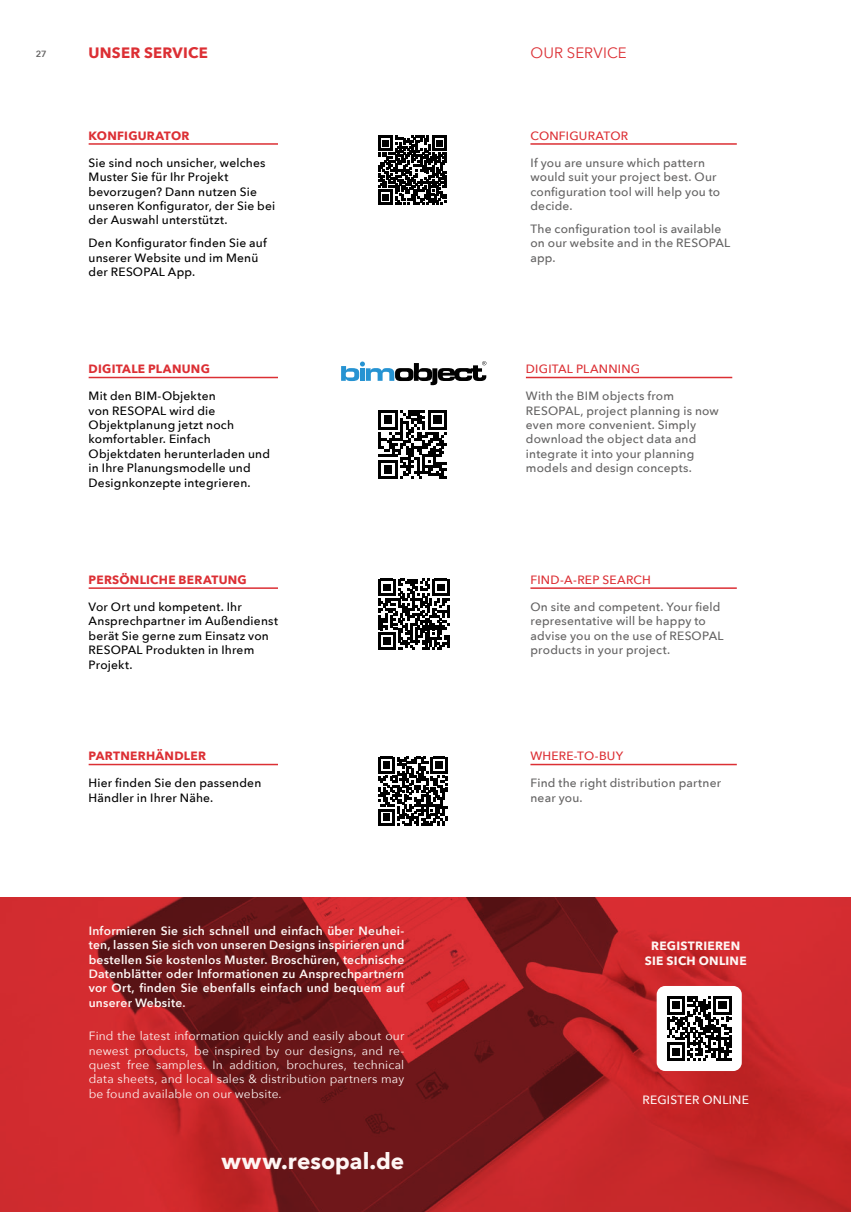
<style>
.page{position:relative;width:851px;height:1212px;background:#fff}
.page>*{position:absolute;margin:0;border:0;box-sizing:border-box;transform-origin:0 0}
.t1{font:700 22.5px "Avenir Next";color:#fef6f4}
.t2{font:700 15px "Avenir Next";letter-spacing:.01em;color:#dc2f34}
.t3{font:15px "Avenir Next";letter-spacing:.01em;color:#dc2f34}
.t4{font:500 12px/14.4px "Avenir Next";letter-spacing:.015em;color:#000}
.t5{font:500 12px/14.4px "Avenir Next";letter-spacing:.015em;color:#646363}
.t6{font:600 12px/14.4px "Avenir Next";letter-spacing:.02em;color:#fef6f4;text-align:justify}
.t7{font:12px/14.4px "Avenir Next";letter-spacing:.015em;color:#fef6f4;text-align:justify}
.t8{font:700 12px "Avenir Next";letter-spacing:.02em;color:#dc2f34}
.t9{font:500 12px "Avenir Next";letter-spacing:.02em;color:#dc2f34}
.t10{font:700 12px/14.4px "Avenir Next";letter-spacing:.02em;color:#fef6f4;text-align:center}
.t11{font:500 12px "Avenir Next";letter-spacing:.02em;color:#fef6f4}
.t12{font:600 9px "Avenir Next";color:#646363}
</style>
<div class="page">
<img style="left:0;top:897px;width:850px;height:315px">
<hr style="left:89px;top:587px;width:189px;height:2px;background:#dc2f34">
<hr style="left:89px;top:764px;width:189px;height:1px;background:#dc2f34">
<hr style="left:89px;top:377px;width:189px;height:1px;background:#dc2f34">
<hr style="left:89px;top:143px;width:189px;height:2px;background:#dc2f34">
<hr style="left:530px;top:587px;width:206px;height:2px;background:#dc2f34">
<hr style="left:530px;top:764px;width:206px;height:1px;background:#dc2f34">
<hr style="left:526px;top:377px;width:206px;height:1px;background:#dc2f34">
<hr style="left:530px;top:143px;width:206px;height:2px;background:#dc2f34">
<svg style="left:341px;top:361px;width:145px;height:24px"></svg>
<svg style="left:378px;top:757px;width:69px;height:69px"></svg>
<svg style="left:378px;top:579px;width:71px;height:71px"></svg>
<svg style="left:378px;top:410px;width:69px;height:69px"></svg>
<svg style="left:378px;top:136px;width:69px;height:68px"></svg>
<div style="left:656px;top:986px;width:85px;height:85px;background:#fff;border-radius:9px"></div>
<svg style="left:667px;top:996px;width:64px;height:65px"></svg>
<p class="t12" style="left:36px;top:48px;width:12px">27</p>
<p class="t2" style="left:89px;top:39px;width:121px">UNSER SERVICE</p>
<p class="t3" style="left:530px;top:40px;width:98px">OUR SERVICE</p>
<p class="t8" style="left:89px;top:125px;width:102px">KONFIGURATOR</p>
<p class="t4" style="left:89px;top:155px;width:188px">Sie sind noch unsicher, welches<br>Muster Sie für Ihr Projekt bevorzugen? Dann nutzen Sie unseren Konfigurator, der Sie bei der Auswahl unterstützt.</p>
<p class="t4" style="left:89px;top:235px;width:180px">Den Konfigurator finden Sie auf unserer Website und im Menü der RESOPAL App.</p>
<p class="t8" style="left:89px;top:358px;width:123px">DIGITALE PLANUNG</p>
<p class="t4" style="left:89px;top:388px;width:183px">Mit den BIM-Objekten<br>von RESOPAL wird die<br>Objektplanung jetzt noch komfortabler. Einfach<br>Objektdaten herunterladen und in Ihre Planungsmodelle und<br>Designkonzepte integrieren.</p>
<p class="t8" style="left:89px;top:569px;width:160px">PERSÖNLICHE BERATUNG</p>
<p class="t4" style="left:89px;top:599px;width:191px">Vor Ort und kompetent. Ihr<br>Ansprechpartner im Außendienst berät Sie gerne zum Einsatz von<br>RESOPAL Produkten in Ihrem<br>Projekt.</p>
<p class="t8" style="left:89px;top:745px;width:119px">PARTNERHÄNDLER</p>
<p class="t4" style="left:89px;top:775px;width:174px">Hier finden Sie den passenden<br>Händler in Ihrer Nähe.</p>
<p class="t6" style="left:89px;top:923px;width:317px">Informieren Sie sich schnell und einfach über Neuhei&shy;ten, lassen Sie sich von unseren Designs inspirieren und bestellen Sie kostenlos Muster. Broschüren, technische Datenblätter oder Informationen zu Ansprechpartnern vor Ort, finden Sie ebenfalls einfach und bequem auf unserer Website.</p>
<p class="t7" style="left:89px;top:1028px;width:317px">Find the latest information quickly and easily about our newest products, be inspired by our designs, and re&shy;quest free samples. In addition, brochures, technical data sheets, and local sales &amp; distribution partners may be found available on our website.</p>
<h1 class="t1" style="left:221px;top:1142px;width:184px">www.resopal.de</h1>
<p class="t9" style="left:530px;top:125px;width:99px">CONFIGURATOR</p>
<p class="t5" style="left:530px;top:155px;width:191px">If you are unsure which pattern would suit your project best. Our configuration tool will help you to decide.</p>
<p class="t5" style="left:530px;top:221px;width:201px">The configuration tool is available on our website and in the RESOPAL app.</p>
<p class="t9" style="left:526px;top:359px;width:116px">DIGITAL PLANNING</p>
<p class="t5" style="left:526px;top:388px;width:194px">With the BIM objects from<br>RESOPAL, project planning is now even more convenient. Simply download the object data and integrate it into your planning models and design concepts.</p>
<p class="t9" style="left:530px;top:569px;width:122px">FIND-A-REP SEARCH</p>
<p class="t5" style="left:530px;top:599px;width:195px">On site and competent. Your field representative will be happy to advise you on the use of RESOPAL products in your project.</p>
<p class="t9" style="left:530px;top:746px;width:94px">WHERE-TO-BUY</p>
<p class="t5" style="left:530px;top:775px;width:192px">Find the right distribution partner near you.</p>
<p class="t10" style="left:644px;top:939px;width:103px">REGISTRIEREN<br>SIE SICH ONLINE</p>
<p class="t11" style="left:642px;top:1090px;width:108px">REGISTER ONLINE</p>
</div>
